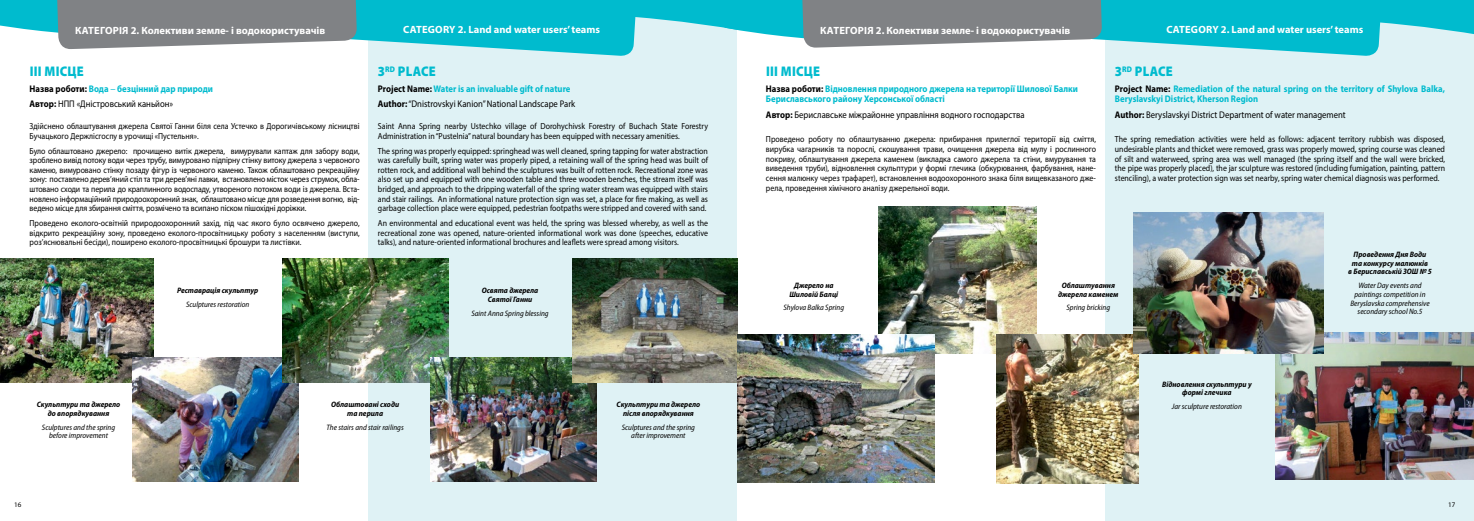
<style>
.page{position:relative;width:1474px;height:521px;background:#fff}
.page>*{position:absolute;margin:0;border:0;box-sizing:border-box;transform-origin:0 0}
.t1{font:900 14px "Myriad Pro";letter-spacing:.02em;color:#00bbce;scale:.9 1}
.t2{font:700 10.5px "Myriad Pro";color:#fff}
.t3{font:9.62px/15.5px "Myriad Pro";color:#000;scale:.9 1}
.t4{font:700 9.62px/10.5px "Myriad Pro";color:#00bbce;scale:.9 1}
.t5{font:8.75px/9.6px "Myriad Pro";color:#000;text-align:justify;scale:.9 1}
.t6{font:italic semi-condensed 7.88px/8.8px "Myriad Pro";color:#000;text-align:center}
.t7{font:italic 700 semi-condensed 7.88px/8.8px "Myriad Pro";color:#000;text-align:center}
.t8{font:7px "Myriad Pro";color:#000}
.s1{font-weight:700}
.s2{font-weight:700;color:#00bbce}
.s3{font-family:"Proxima Nova";color:#00bbce}
.s4{color:#000}
</style>
<div class="page">
<div style="left:368px;top:0;width:369px;height:521px;background:#dff2f5"></div>
<div style="left:1105px;top:0;width:368px;height:521px;background:#dff2f5"></div>
<svg style="left:0;top:0;width:724px;height:33px;fill:#00bbce"></svg>
<svg style="left:724px;top:0;width:749px;height:38px;fill:#00bbce"></svg>
<svg style="left:800px;top:0;width:584px;height:56px"></svg>
<svg style="left:55px;top:0;width:584px;height:56px"></svg>
<img style="left:0;top:258px;width:153px;height:125px">
<img style="left:133px;top:358px;width:166px;height:124px">
<img style="left:282px;top:258px;width:166px;height:125px">
<img style="left:431px;top:358px;width:165px;height:124px">
<img style="left:572px;top:258px;width:165px;height:125px">
<img style="left:879px;top:206px;width:157px;height:148px">
<img style="left:737px;top:335px;width:197px;height:147px">
<img style="left:1275px;top:333px;width:198px;height:147px">
<img style="left:997px;top:335px;width:141px;height:148px">
<img style="left:1133px;top:212px;width:190px;height:142px">
<p class="t2" style="left:75px;top:23px;width:252px">КАТЕГОРІЯ 2. Колективи земле- і водокористувачів</p>
<p class="t2" style="left:403px;top:22px;width:198px">CATEGORY 2. Land and water users’ teams</p>
<p class="t2" style="left:820px;top:23px;width:252px">КАТЕГОРІЯ 2. Колективи земле- і водокористувачів</p>
<p class="t2" style="left:1166px;top:22px;width:198px">CATEGORY 2. Land and water users’ teams</p>
<h1 class="t1" style="left:30px;top:62px;width:62px">ІІІ МІСЦЕ</h1>
<p class="t3" style="left:30px;top:81px;width:205px"><span class="s1">Назва роботи:</span> <span class="s2">Вода</span> <span class="s3">–</span> <span class="s2">безцінний дар природи<br></span><span class="s1">Автор:</span> НПП «Дністровський каньйон»</p>
<p class="t5" style="left:30px;top:121px;width:368px">Здійснено облаштування джерела Святої Ганни біля села Устечко в Дорогичівському лісництві<br>Бучацького Держлісгоспу в урочищі «Пустельня».</p>
<p class="t5" style="left:30px;top:146px;width:368px">Було облаштовано джерело: прочищено витік джерела, вимурували каптаж для забору води, зроблено вивід потоку води через трубу, вимуровано підпірну стінку витоку джерела з червоного каменю, вимуровано стінку позаду фігур із червоного каменю. Також облаштовано рекреаційну зону: поставлено дерев’яний стіл та три дерев’яні лавки, встановлено місток через струмок, обла&shy;штовано сходи та перила до краплинного водоспаду, утвореного потоком води із джерела. Вста&shy;новлено інформаційний природоохоронний знак, облаштовано місце для розведення вогню, від&shy;ведено місце для збирання сміття, розмічено та всипано піском пішохідні доріжки.</p>
<p class="t5" style="left:30px;top:218px;width:368px">Проведено еколого-освітній природоохоронний захід, під час якого було освячено джерело, відкрито рекреаційну зону, проведено еколого-просвітницьку роботу з населенням (виступи, роз’яснювальні бесіди), поширено еколого-просвітницькі брошури та листівки.</p>
<p class="t7" style="left:177px;top:286px;width:83px">Реставрація скульптур</p>
<p class="t6" style="left:186px;top:300px;width:65px">Sculptures restoration</p>
<h1 class="t1" style="left:378px;top:62px;width:66px">3<sup>RD</sup> PLACE</h1>
<p class="t3" style="left:378px;top:81px;width:221px"><span class="s1">Project Name:</span> <span class="s2">Water is an invaluable gift of nature<br></span><span class="s1">Author:</span> “Dnistrovskyi Kanion” National Landscape Park</p>
<p class="t5" style="left:378px;top:121px;width:368px">Saint Anna Spring nearby Ustechko village of Dorohychivsk Forestry of Buchach State Forestry<br>Administration in “Pustelnia” natural boundary has been equipped with necessary amenities.</p>
<p class="t5" style="left:378px;top:146px;width:368px">The spring was properly equipped: springhead was well cleaned, spring tapping for water abstraction was carefully built, spring water was properly piped, a retaining wall of the spring head was built of rotten rock, and additional wall behind the sculptures was built of rotten rock. Recreational zone was also set up and equipped with one wooden table and three wooden benches, the stream itself was bridged, and approach to the dripping waterfall of the spring water stream was equipped with stairs and stair railings. An informational nature protection sign was set, a place for fire making, as well as garbage collection place were equipped, pedestrian footpaths were stripped and covered with sand.</p>
<p class="t5" style="left:378px;top:218px;width:368px">An environmental and educational event was held, the spring was blessed whereby, as well as the recreational zone was opened, nature-oriented informational work was done (speeches, educative talks), and nature-oriented informational brochures and leaflets were spread among visitors.</p>
<p class="t7" style="left:482px;top:286px;width:58px">Освята джерела<br>Святої Ганни</p>
<p class="t6" style="left:471px;top:308px;width:79px">Saint Anna Spring blessing</p>
<p class="t7" style="left:37px;top:400px;width:85px">Скульптури та джерело до впорядкування</p>
<p class="t6" style="left:42px;top:422px;width:75px">Sculptures and the spring before improvement</p>
<p class="t7" style="left:331px;top:400px;width:70px">Облаштовані сходи та перила</p>
<p class="t6" style="left:326px;top:422px;width:79px">The stairs and stair railings</p>
<p class="t7" style="left:616px;top:400px;width:85px">Скульптури та джерело після впорядкування</p>
<p class="t6" style="left:621px;top:422px;width:75px">Sculptures and the spring after improvement</p>
<h1 class="t1" style="left:766px;top:62px;width:62px">ІІІ МІСЦЕ</h1>
<p class="t4" style="left:766px;top:83px;width:348px"><span class="s4">Назва роботи:</span> Відновлення природного джерела на території Шилової Балки<br>Бериславського району Херсонської області</p>
<p class="t3" style="left:766px;top:107px;width:289px"><span class="s1">Автор:</span> Бериславське міжрайонне управління водного господарства</p>
<p class="t5" style="left:766px;top:134px;width:368px">Проведено роботу по облаштуванню джерела: прибирання прилеглої території від сміття, вирубка чагарників та порослі, скошування трави, очищення джерела від мулу і рослинного покриву, облаштування джерела каменем (викладка самого джерела та стіни, вмурування та виведення труби), відновлення скульптури у формі глечика (обкурювання, фарбування, нане&shy;сення малюнку через трафарет), встановлення водоохоронного знака біля вищевказаного дже&shy;рела, проведення хімічного аналізу джерельної води.</p>
<h1 class="t1" style="left:1114px;top:62px;width:66px">3<sup>RD</sup> PLACE</h1>
<p class="t4" style="left:1114px;top:83px;width:368px"><span class="s4">Project Name:</span> Remediation of the natural spring on the territory of Shylova Balka,<br>Beryslavskyi District, Kherson Region</p>
<p class="t3" style="left:1114px;top:107px;width:258px"><span class="s1">Author:</span> Beryslavskyi District Department of water management</p>
<p class="t5" style="left:1114px;top:134px;width:368px">The spring remediation activities were held as follows: adjacent territory rubbish was disposed, undesirable plants and thicket were removed, grass was properly mowed, spring course was cleaned of silt and waterweed, spring area was well managed (the spring itself and the wall were bricked, the pipe was properly placed), the jar sculpture was restored (including fumigation, painting, pattern stenciling), a water protection sign was set nearby, spring water chemical diagnosis was performed.</p>
<p class="t7" style="left:789px;top:281px;width:50px">Джерело на<br>Шиловій Балці</p>
<p class="t6" style="left:783px;top:303px;width:62px">Shylova Balka Spring</p>
<p class="t7" style="left:1058px;top:281px;width:62px">Облаштування джерела каменем</p>
<p class="t6" style="left:1066px;top:303px;width:45px">Spring bricking</p>
<p class="t7" style="left:1162px;top:379px;width:91px">Відновлення скульптури у формі глечика</p>
<p class="t6" style="left:1171px;top:402px;width:72px">Jar sculpture restoration</p>
<p class="t7" style="left:1348px;top:250px;width:85px">Проведення Дня Води та конкурсу малюнків<br>в Бериславській ЗОШ № 5</p>
<p class="t6" style="left:1350px;top:281px;width:81px">Water Day events and paintings competition in<br>Beryslavska comprehensive secondary school No.5</p>
<p class="t8" style="left:14px;top:500px;width:9px">16</p>
<p class="t8" style="left:1448px;top:500px;width:9px">17</p>
</div>
